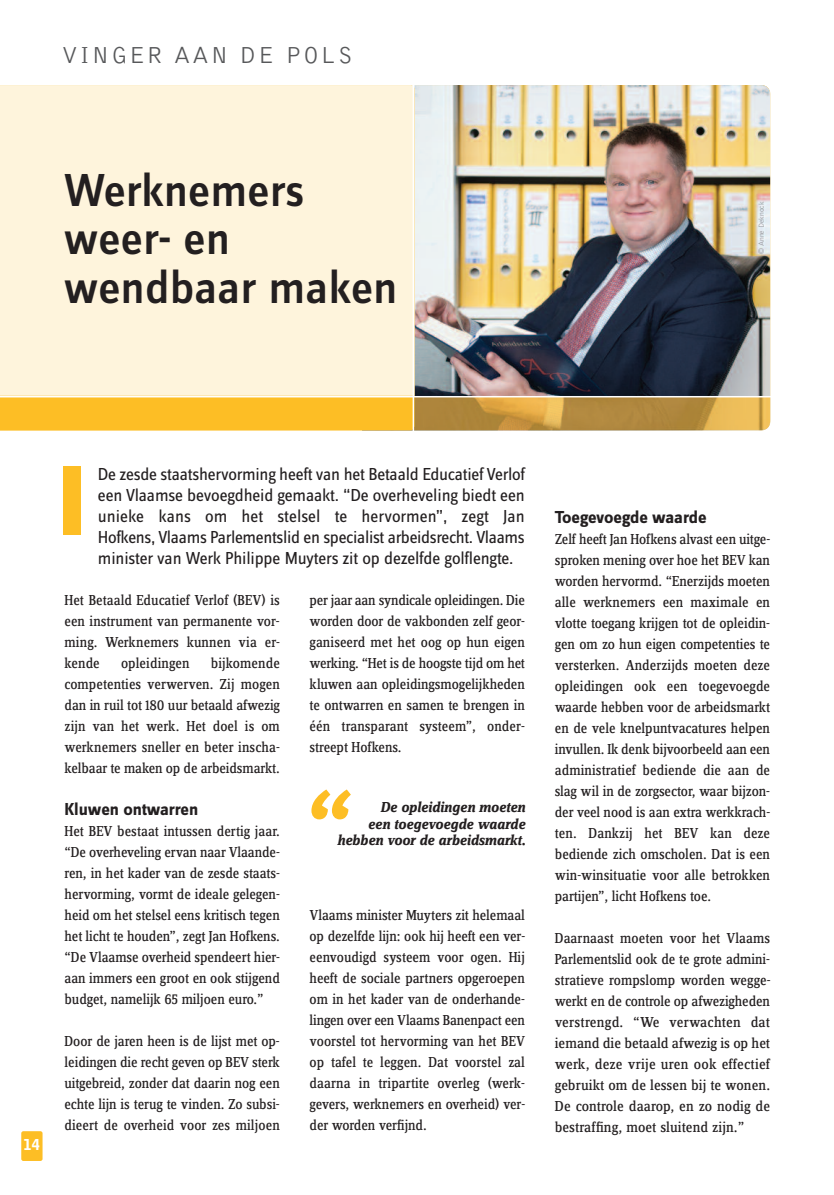
<style>
.page{position:relative;width:834px;height:1195px;background:#fff}
.page>*{position:absolute;margin:0;border:0;box-sizing:border-box;transform-origin:0 0}
.t1{font:italic 700 97.5px "Zine Serif Dis";color:#fdbe25}
.t2{font:500 48px/48px "Zine Sans Dis";color:#231f20}
.t3{font:300 24px "Bell Gothic Std";letter-spacing:.1em;color:#57585a}
.t4{font:18px/21px "Zine Sans Dis";letter-spacing:-.01em;color:#231f20;text-align:justify}
.t5{font:700 18px "Zine Sans Dis";letter-spacing:-.005em;color:#231f20}
.t6{font:15px/21px "Zine Serif Dis";letter-spacing:-.005em;color:#231f20;text-align:justify}
.t7{font:italic 700 15px/16.5px "Zine Serif Dis";letter-spacing:-.005em;color:#231f20;text-align:right}
.t8{font:900 15px "Bell Gothic Std";color:#fff}
.t9{font:300 7.5px "Bell Gothic Std";color:#939598}
</style>
<div class="page">
<div style="left:21px;top:1131px;width:22px;height:30px;background:#fdbe25;border-radius:2px"></div>
<img style="left:414px;top:85px;width:356px;height:311px">
<div style="left:0;top:85px;width:412px;height:311px;background:#fef4dc"></div>
<svg style="left:0;top:397px;width:770px;height:33px"></svg>
<hr style="left:412px;top:79px;width:2px;height:365px;background:#fff">
<div style="left:64px;top:466px;width:17px;height:68px;background:#fdbe25"></div>
<h3 class="t3" style="left:62px;top:46px;width:292px">VINGER AAN DE POLS</h3>
<h2 class="t2" style="left:64px;top:171px;width:335px">Werknemers weer- en wendbaar maken</h2>
<p class="t9" style="left:758px;top:254px;width:54px;rotate:-90deg">© Anne Deknock</p>
<p class="t8" style="left:24px;top:1139px;width:18px">14</p>
<p class="t4" style="left:98px;top:465px;width:428px">De zesde staatshervorming heeft van het Betaald Educatief Verlof een Vlaamse bevoegdheid gemaakt. “De overheveling biedt een unieke kans om het stelsel te hervormen”, zegt Jan Hofkens, Vlaams Parlementslid en specialist arbeidsrecht. Vlaams minister van Werk Philippe Muyters zit op dezelfde golflengte.</p>
<p class="t6" style="left:65px;top:591px;width:217px">Het Betaald Educatief Verlof (BEV) is een instrument van permanente vor&shy;ming. Werknemers kunnen via er&shy;kende</p>
<p class="t6" style="left:65px;top:654px;width:217px;text-indent:146px">bijkomende competenties verwerven. Zij mogen dan in ruil tot 180 uur betaald afwezig zijn van het werk. Het doel is om werknemers sneller en beter inscha&shy;kelbaar te maken op de arbeidsmarkt.</p>
<p class="t5" style="left:65px;top:803px;width:135px">Kluwen ontwarren</p>
<p class="t6" style="left:65px;top:822px;width:217px">Het BEV bestaat intussen dertig jaar. “De overheveling ervan naar Vlaande&shy;ren, in het kader van de zesde staats&shy;hervorming, vormt de ideale gelegen&shy;heid om het stelsel eens kritisch tegen het licht te houden”, zegt Jan Hofkens. “De Vlaamse overheid spendeert hier&shy;aan immers een groot en ook stijgend budget, namelijk 65 miljoen euro.”</p>
<p class="t6" style="left:65px;top:1032px;width:217px">Door de jaren heen is de lijst met op&shy;leidingen die recht geven op BEV sterk uitgebreid, zonder dat daarin nog een echte lijn is terug te vinden. Zo subsi&shy;dieert de overheid voor zes miljoen</p>
<p class="t6" style="left:121px;top:654px;width:70px">opleidingen</p>
<p class="t6" style="left:309px;top:591px;width:217px">per jaar aan syndicale opleidingen. Die worden door de vakbonden zelf geor&shy;ganiseerd met het oog op hun eigen werking. “Het is de hoogste tijd om het kluwen aan opleidingsmogelijkheden te ontwarren en samen te brengen in één transparant systeem”, onder&shy;streept Hofkens.</p>
<h1 class="t1" style="left:300px;top:792px;width:45px">“</h1>
<p class="t7" style="left:337px;top:833px;width:190px">hebben voor de arbeidsmarkt.</p>
<p class="t7" style="left:368px;top:800px;width:159px">De opleidingen moeten een toegevoegde waarde</p>
<p class="t6" style="left:309px;top:906px;width:217px">Vlaams minister Muyters zit helemaal op dezelfde lijn: ook hij heeft een ver&shy;eenvoudigd systeem voor ogen. Hij heeft de sociale partners opgeroepen om in het kader van de onderhande&shy;lingen over een Vlaams Banenpact een voorstel tot hervorming van het BEV op tafel te leggen. Dat voorstel zal daarna in tripartite overleg (werk&shy;gevers, werknemers en overheid) ver&shy;der worden verfijnd.</p>
<p class="t5" style="left:554px;top:511px;width:153px">Toegevoegde waarde</p>
<p class="t6" style="left:554px;top:530px;width:217px">Zelf heeft Jan Hofkens alvast een uitge&shy;sproken mening over hoe het BEV kan worden hervormd. “Enerzijds moeten alle werknemers een maximale en vlotte toegang krijgen tot de opleidin&shy;gen om zo hun eigen competenties te versterken. Anderzijds moeten deze opleidingen ook een toegevoegde waarde hebben voor de arbeidsmarkt en de vele knelpuntvacatures helpen invullen. Ik denk bijvoorbeeld aan een administratief bediende die aan de slag wil in de zorgsector, waar bijzon&shy;der veel nood is aan extra werkkrach&shy;ten. Dankzij het BEV kan deze bediende zich omscholen. Dat is een win-winsituatie voor alle betrokken partijen”, licht Hofkens toe.</p>
<p class="t6" style="left:554px;top:929px;width:217px">Daarnaast moeten voor het Vlaams Parlementslid ook de te grote admini&shy;stratieve rompslomp worden wegge&shy;werkt en de controle op afwezigheden verstrengd. “We verwachten dat iemand die betaald afwezig is op het werk, deze vrije uren ook effectief gebruikt om de lessen bij te wonen.<br>De controle daarop, en zo nodig de bestraffing, moet sluitend zijn.”</p>
</div>
